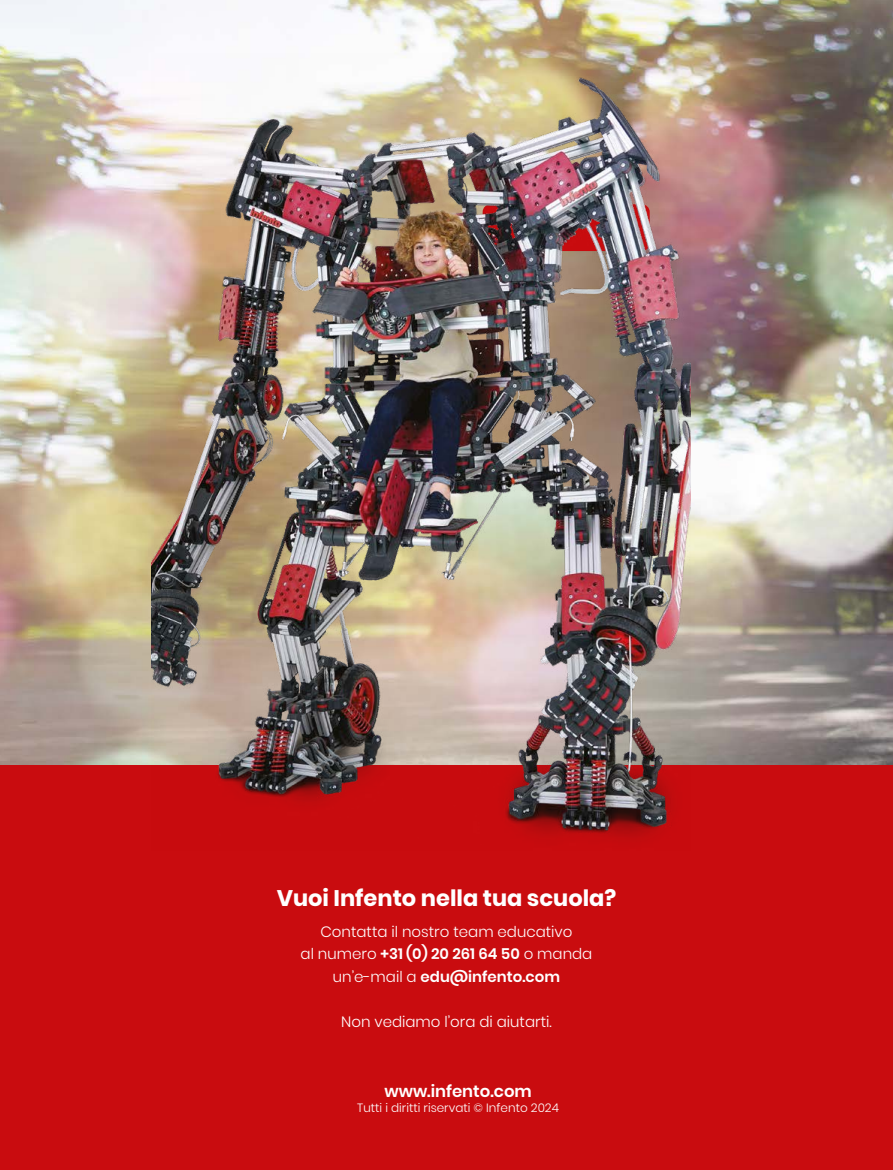
<style>
.page{position:relative;width:893px;height:1170px;background:#fff}
.page>*{position:absolute;margin:0;border:0;box-sizing:border-box;transform-origin:0 0}
.t1{font:700 22.5px "Poppins";color:#fff}
.t2{font:600 16.5px "Poppins";color:#fff}
.t3{font:300 15px/22.5px "Poppins";color:#fff;text-align:center}
.t4{font:300 12px "Poppins";color:#fff}
.s1{font-weight:600}
</style>
<div class="page">
<img style="left:0;top:0;width:893px;height:766px">
<div style="left:0;top:766px;width:893px;height:403px;background:#c90c0f"></div>
<img style="left:151px;top:53px;width:539px;height:785px">
<h1 class="t1" style="left:277px;top:885px;width:341px">Vuoi Infento nella tua scuola?</h1>
<p class="t3" style="left:301px;top:920px;width:293px">Contatta il nostro team educativo<br>al numero <span class="s1">+31 (0) 20 261 64 50</span> o manda un’e-mail a <span class="s1">edu@infento.com</span></p>
<p class="t3" style="left:341px;top:1010px;width:212px">Non vediamo l’ora di aiutarti.</p>
<p class="t2" style="left:384px;top:1081px;width:149px">www.infento.com</p>
<p class="t4" style="left:357px;top:1100px;width:203px">Tutti i diritti riservati © Infento 2024</p>
</div>
